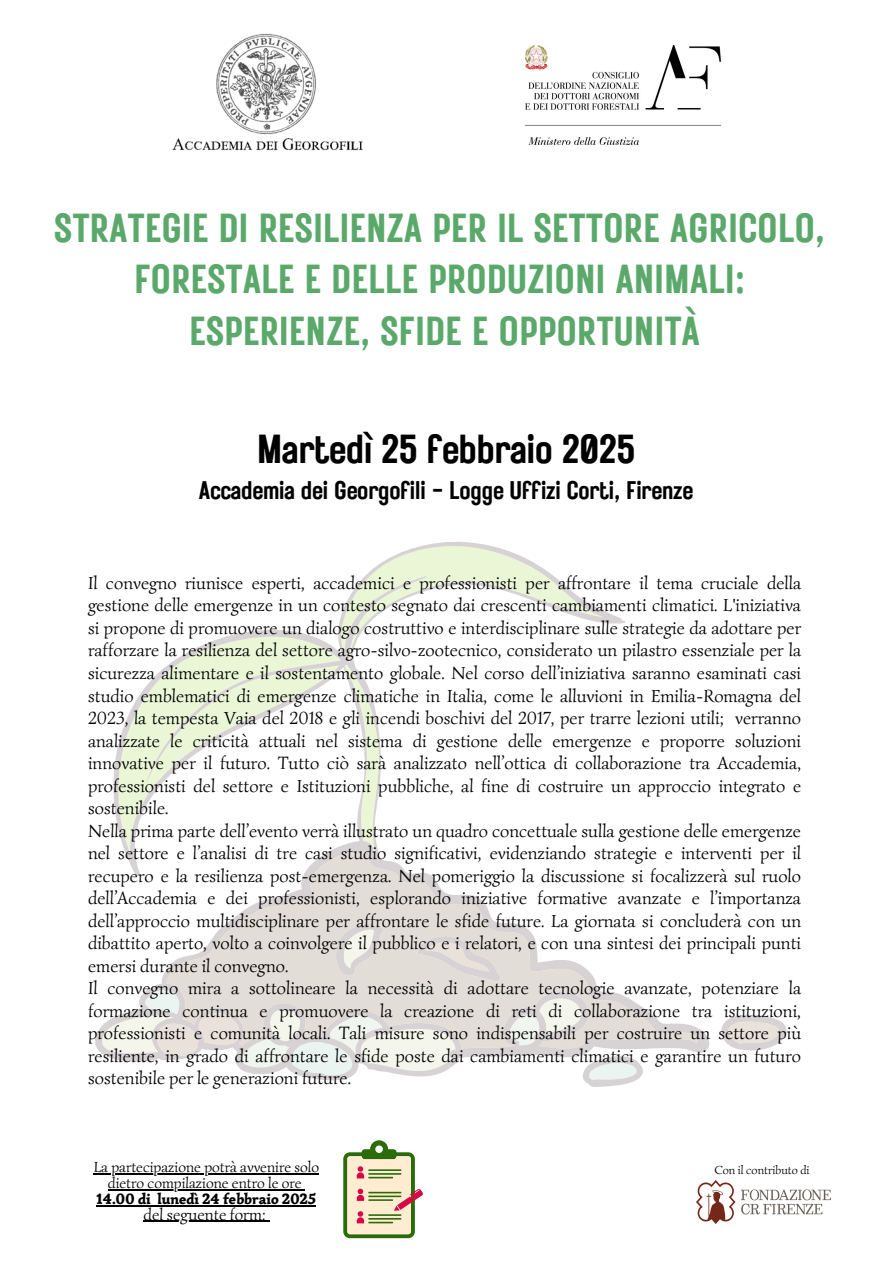
<style>
.page{position:relative;width:894px;height:1264px;background:#fff}
.page>*{position:absolute;margin:0;border:0;box-sizing:border-box;transform-origin:0 0}
.t1{font:40.5px/51.8px "Rustic Printed";letter-spacing:-.02em;color:#5aa96b;text-align:center}
.t2{font:40.5px "Rustic Printed";letter-spacing:-.03em;color:#000}
.t3{font:25.5px "Rustic Printed";letter-spacing:-.03em;color:#000}
.t4{font:18px/22.5px "Simonetta";color:#000}
.t5{font:16.5px "Simonetta";color:#000}
.t6{font:15.15px/15.8px "Simonetta";color:#000;text-align:center}
.t7{font:11.85px "Simonetta";color:#000}
.s1{font-weight:900}
</style>
<div class="page">
<img style="left:172px;top:33px;width:191px;height:118px">
<img style="left:524px;top:46px;width:198px;height:99px">
<svg style="left:721px;top:1015px;width:66px;height:36px"></svg>
<svg style="left:589px;top:1084px;width:35px;height:3px"></svg>
<svg style="left:95px;top:542px;width:615px;height:542px"></svg>
<img style="left:696px;top:1180px;width:134px;height:43px">
<svg style="left:343px;top:1140px;width:80px;height:98px"></svg>
<hr style="left:94px;top:1173px;width:225px;height:1px;background:#000">
<hr style="left:108px;top:1189px;width:194px;height:1px;background:#000">
<hr style="left:97px;top:1204px;width:54px;height:2px;background:#000">
<hr style="left:157px;top:1204px;width:159px;height:2px;background:#000">
<hr style="left:144px;top:1220px;width:122px;height:1px;background:#000">
<p class="t1" style="left:54px;top:200px;width:773px">STRATEGIE DI RESILIENZA PER IL SETTORE AGRICOLO,<br>FORESTALE E DELLE PRODUZIONI ANIMALI:<br>ESPERIENZE, SFIDE E OPPORTUNITÀ</p>
<h1 class="t2" style="left:256px;top:422px;width:381px">Martedì 25 febbraio 2025</h1>
<h1 class="t3" style="left:198px;top:473px;width:496px">Accademia dei Georgofili - Logge Uffizi Corti, Firenze</h1>
<p class="t4" style="left:88px;top:571px;width:714px">Il convegno riunisce esperti, accademici e professionisti per affrontare il tema cruciale della gestione delle emergenze in un contesto segnato dai crescenti cambiamenti climatici. L'iniziativa si propone di promuovere un dialogo costruttivo e interdisciplinare sulle strategie da adottare per rafforzare la resilienza del settore agro-silvo-zootecnico, considerato un pilastro essenziale per la sicurezza alimentare e il sostentamento globale. Nel corso dell’iniziativa saranno esaminati casi studio emblematici di emergenze climatiche in Italia, come le alluvioni in Emilia-Romagna del 2023, la tempesta Vaia del 2018 e gli incendi boschivi del 2017, per trarre lezioni utili; verranno analizzate le criticità attuali nel sistema di gestione delle emergenze e proporre soluzioni innovative per il futuro. Tutto ciò sarà analizzato nell’ottica di collaborazione tra Accademia, professionisti del settore e Istituzioni pubbliche, al fine di costruire un approccio integrato e sostenibile.<br>Nella prima parte dell’evento verrà illustrato un quadro concettuale sulla gestione delle emergenze nel settore e l’analisi di tre casi studio significativi, evidenziando strategie e interventi per il recupero e la resilienza post-emergenza. Nel pomeriggio la discussione si focalizzerà sul ruolo dell’Accademia e dei professionisti, esplorando iniziative formative avanzate e l’importanza dell’approccio multidisciplinare per affrontare le sfide future. La giornata si concluderà con un dibattito aperto, volto a coinvolgere il pubblico e i relatori, e con una sintesi dei principali punti emersi durante il convegno.<br>Il convegno mira a sottolineare la necessità di adottare tecnologie avanzate, potenziare la formazione continua e promuovere la creazione di reti di collaborazione tra istituzioni, professionisti e comunità locali. Tali misure sono indispensabili per costruire un settore più resiliente, in grado di affrontare le sfide poste dai cambiamenti climatici e garantire un futuro sostenibile per le generazioni future.</p>
<p class="t6" style="left:94px;top:1159px;width:227px">La partecipazione potrà avvenire solo</p>
<h2 class="t7" style="left:714px;top:1162px;width:97px">Con il contributo di</h2>
<h3 class="t6" style="left:97px;top:1175px;width:221px">dietro compilazione entro le ore<br><span class="s1">14.00 di lunedì 24 febbraio 2025</span></h3>
<h4 class="t5" style="left:144px;top:1203px;width:124px">del seguente form:</h4>
</div>
